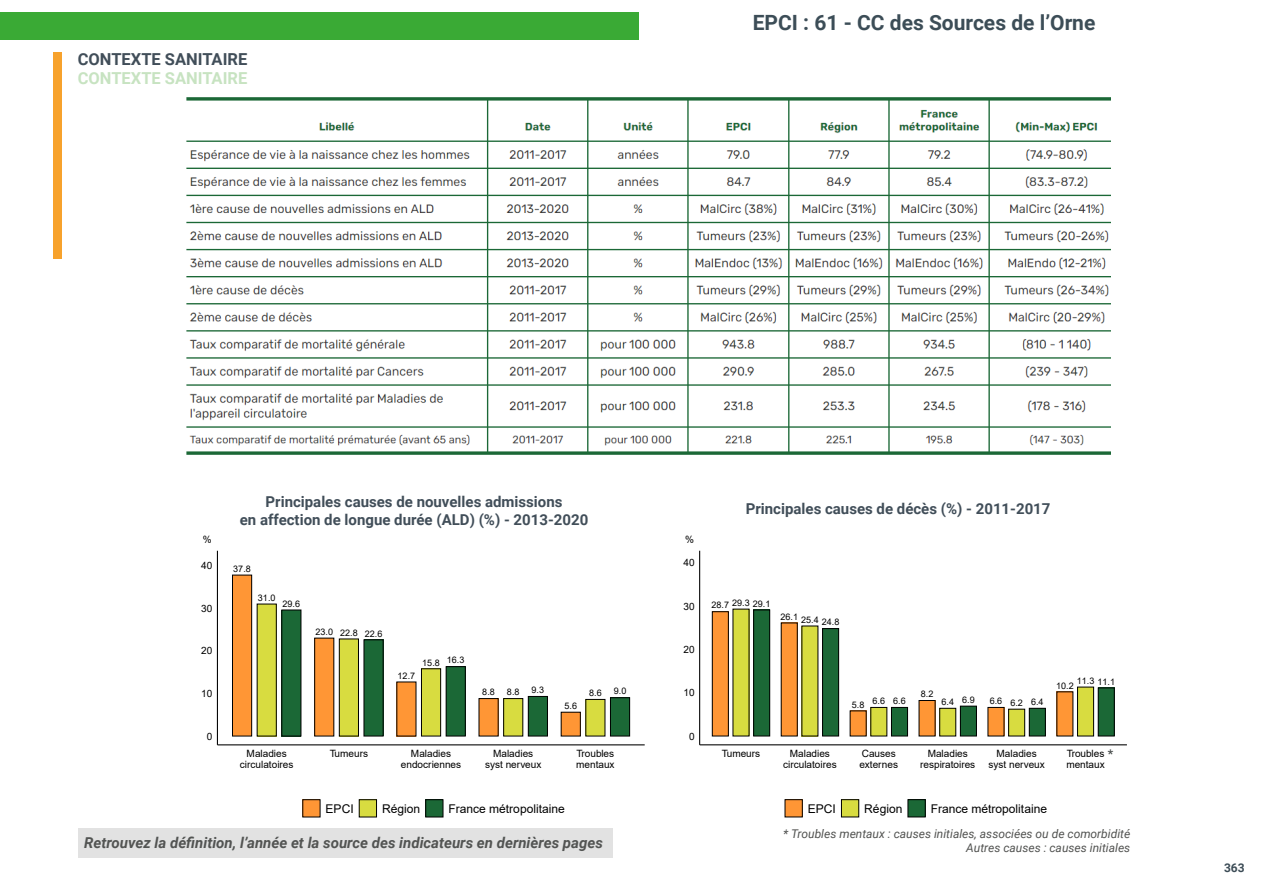
<style>
.page{position:relative;width:1263px;height:893px;background:#fff}
.page>*{position:absolute;margin:0;border:0;box-sizing:border-box;transform-origin:0 0}
.t1{font:700 21px "Roboto";color:#3c4d57}
.t2{font:700 16.5px "Roboto";color:#414e59}
.t3{font:700 16.5px "Roboto";color:#c7e3c1}
.t4{font:700 15px/18px "Roboto";color:#414e59;text-align:center}
.t5{font:italic 700 15px "Roboto";color:#515250}
.t6{font:italic 12px/14.4px "Roboto";color:#515250;text-align:right}
.t7{font:12px "Arial";color:#000}
.t8{font:700 12px "Roboto";color:#3c4c56}
.t9{font:700 12px "Roboto";color:#484d4c}
.t10{font:10.05px/10.8px "Arial";color:#000;text-align:center}
.t11{font:9px "Arial";color:#000}
</style>
<div class="page">
<div style="left:0;top:13px;width:639px;height:27px;background:#3aaa35"></div>
<div style="left:53px;top:53px;width:9px;height:206px;background:#f7a22c"></div>
<div style="left:78px;top:828px;width:534px;height:30px;background:#e2e2e2"></div>
<div style="left:232px;top:575px;width:20px;height:161px;background:#ff9635"></div>
<div style="left:232px;top:575px;width:20px;height:161px;border:1px solid #000"></div>
<div style="left:315px;top:638px;width:19px;height:98px;background:#ff9635"></div>
<div style="left:397px;top:682px;width:19px;height:54px;background:#ff9635"></div>
<div style="left:479px;top:699px;width:19px;height:37px;background:#ff9635"></div>
<div style="left:561px;top:712px;width:19px;height:24px;background:#ff9635"></div>
<div style="left:257px;top:604px;width:19px;height:132px;background:#d8dc40"></div>
<div style="left:339px;top:639px;width:19px;height:97px;background:#d8dc40"></div>
<div style="left:339px;top:639px;width:19px;height:97px;border:1px solid #000"></div>
<div style="left:421px;top:669px;width:20px;height:67px;background:#d8dc40"></div>
<div style="left:421px;top:669px;width:20px;height:67px;border:1px solid #000"></div>
<div style="left:504px;top:699px;width:19px;height:37px;background:#d8dc40"></div>
<div style="left:586px;top:699px;width:19px;height:37px;background:#d8dc40"></div>
<div style="left:282px;top:610px;width:19px;height:126px;background:#1b6836"></div>
<div style="left:282px;top:610px;width:19px;height:126px;border:1px solid #000"></div>
<div style="left:364px;top:640px;width:19px;height:96px;background:#1b6836"></div>
<div style="left:364px;top:640px;width:19px;height:96px;border:1px solid #000"></div>
<div style="left:446px;top:667px;width:19px;height:69px;background:#1b6836"></div>
<div style="left:446px;top:667px;width:19px;height:69px;border:1px solid #000"></div>
<div style="left:528px;top:696px;width:19px;height:40px;background:#1b6836"></div>
<div style="left:528px;top:696px;width:19px;height:40px;border:1px solid #000"></div>
<div style="left:610px;top:698px;width:20px;height:38px;background:#1b6836"></div>
<div style="left:610px;top:698px;width:20px;height:38px;border:1px solid #000"></div>
<hr style="left:217px;top:551px;width:1px;height:194px;background:#000">
<hr style="left:217px;top:744px;width:428px;height:1px;background:#000">
<div style="left:303px;top:800px;width:17px;height:17px;background:#ff9635"></div>
<div style="left:359px;top:800px;width:17px;height:17px;background:#d8dc40"></div>
<div style="left:426px;top:800px;width:17px;height:17px;background:#1b6836"></div>
<div style="left:426px;top:800px;width:17px;height:17px;border:1px solid #000"></div>
<div style="left:712px;top:612px;width:16px;height:124px;background:#ff9635"></div>
<div style="left:712px;top:612px;width:16px;height:124px;border:1px solid #000"></div>
<div style="left:781px;top:623px;width:16px;height:113px;background:#ff9635"></div>
<div style="left:1057px;top:692px;width:16px;height:44px;background:#ff9635"></div>
<div style="left:919px;top:700px;width:16px;height:36px;background:#ff9635"></div>
<div style="left:988px;top:707px;width:16px;height:29px;background:#ff9635"></div>
<div style="left:850px;top:711px;width:16px;height:25px;background:#ff9635"></div>
<div style="left:733px;top:609px;width:16px;height:127px;background:#d8dc40"></div>
<div style="left:802px;top:626px;width:16px;height:110px;background:#d8dc40"></div>
<div style="left:1077px;top:687px;width:16px;height:49px;background:#d8dc40"></div>
<div style="left:1077px;top:687px;width:16px;height:49px;border:1px solid #000"></div>
<div style="left:871px;top:707px;width:16px;height:29px;background:#d8dc40"></div>
<div style="left:940px;top:708px;width:16px;height:28px;background:#d8dc40"></div>
<div style="left:1009px;top:709px;width:16px;height:27px;background:#d8dc40"></div>
<div style="left:1008px;top:709px;width:17px;height:27px;border:1px solid #000"></div>
<div style="left:754px;top:610px;width:16px;height:126px;background:#1b6836"></div>
<div style="left:754px;top:610px;width:16px;height:126px;border:1px solid #000"></div>
<div style="left:960px;top:706px;width:16px;height:30px;background:#1b6836"></div>
<div style="left:960px;top:706px;width:16px;height:30px;border:1px solid #000"></div>
<div style="left:1098px;top:688px;width:16px;height:48px;background:#1b6836"></div>
<div style="left:1098px;top:688px;width:16px;height:48px;border:1px solid #000"></div>
<div style="left:1029px;top:708px;width:16px;height:28px;background:#1b6836"></div>
<div style="left:1029px;top:708px;width:16px;height:28px;border:1px solid #000"></div>
<div style="left:822px;top:629px;width:17px;height:107px;background:#1b6836"></div>
<div style="left:822px;top:629px;width:17px;height:107px;border:1px solid #000"></div>
<div style="left:891px;top:707px;width:16px;height:29px;background:#1b6836"></div>
<div style="left:891px;top:707px;width:16px;height:29px;border:1px solid #000"></div>
<hr style="left:699px;top:551px;width:1px;height:194px;background:#000">
<hr style="left:700px;top:744px;width:427px;height:1px;background:#000">
<div style="left:785px;top:800px;width:17px;height:17px;background:#ff9635"></div>
<div style="left:841px;top:800px;width:18px;height:17px;background:#d8dc40"></div>
<div style="left:841px;top:800px;width:18px;height:17px;border:1px solid #000"></div>
<div style="left:908px;top:800px;width:17px;height:17px;background:#1b6836"></div>
<div style="left:908px;top:800px;width:17px;height:17px;border:1px solid #000"></div>
<img style="left:186px;top:97px;width:924px;height:358px">
<p class="t2" style="left:78px;top:48px;width:171px">CONTEXTE SANITAIRE</p>
<p class="t3" style="left:78px;top:67px;width:171px">CONTEXTE SANITAIRE</p>
<p class="t1" style="left:753px;top:8px;width:344px">EPCI : 61 - CC des Sources de l’Orne</p>
<p class="t4" style="left:240px;top:492px;width:350px">Principales causes de nouvelles admissions<br>en affection de longue durée (ALD) (%) - 2013-2020</p>
<p class="t4" style="left:746px;top:499px;width:306px">Principales causes de décès (%) - 2011-2017</p>
<p class="t10" style="left:203px;top:534px;width:10px">%</p>
<p class="t10" style="left:685px;top:534px;width:10px">%</p>
<p class="t10" style="left:201px;top:560px;width:13px">40</p>
<p class="t11" style="left:233px;top:562px;width:19px">37.8</p>
<p class="t10" style="left:683px;top:557px;width:13px">40</p>
<p class="t10" style="left:201px;top:603px;width:13px">30</p>
<p class="t11" style="left:258px;top:591px;width:19px">31.0</p>
<p class="t11" style="left:283px;top:597px;width:19px">29.6</p>
<p class="t10" style="left:683px;top:601px;width:13px">30</p>
<p class="t11" style="left:732px;top:597px;width:40px">29.3 29.1</p>
<p class="t11" style="left:711px;top:599px;width:19px">28.7</p>
<p class="t11" style="left:780px;top:610px;width:19px">26.1</p>
<p class="t11" style="left:801px;top:613px;width:19px">25.4</p>
<p class="t11" style="left:822px;top:616px;width:19px">24.8</p>
<p class="t11" style="left:315px;top:625px;width:19px">23.0</p>
<p class="t11" style="left:340px;top:626px;width:19px">22.8</p>
<p class="t11" style="left:365px;top:627px;width:19px">22.6</p>
<p class="t10" style="left:201px;top:645px;width:13px">20</p>
<p class="t10" style="left:683px;top:644px;width:13px">20</p>
<p class="t11" style="left:422px;top:656px;width:19px">15.8</p>
<p class="t11" style="left:447px;top:654px;width:19px">16.3</p>
<p class="t10" style="left:201px;top:688px;width:13px">10</p>
<p class="t11" style="left:398px;top:669px;width:19px">12.7</p>
<p class="t11" style="left:482px;top:686px;width:14px">8.8</p>
<p class="t11" style="left:532px;top:684px;width:14px">9.3</p>
<p class="t11" style="left:614px;top:685px;width:14px">9.0</p>
<p class="t11" style="left:507px;top:686px;width:14px">8.8</p>
<p class="t11" style="left:589px;top:687px;width:14px">8.6</p>
<p class="t11" style="left:564px;top:700px;width:14px">5.6</p>
<p class="t10" style="left:683px;top:687px;width:13px">10</p>
<p class="t11" style="left:852px;top:698px;width:14px">5.8</p>
<p class="t11" style="left:921px;top:688px;width:14px">8.2</p>
<p class="t11" style="left:962px;top:693px;width:14px">6.9</p>
<p class="t11" style="left:1031px;top:696px;width:14px">6.4</p>
<p class="t11" style="left:872px;top:695px;width:14px">6.6</p>
<p class="t11" style="left:941px;top:696px;width:14px">6.4</p>
<p class="t11" style="left:1010px;top:697px;width:14px">6.2</p>
<p class="t11" style="left:893px;top:695px;width:14px">6.6</p>
<p class="t11" style="left:990px;top:695px;width:14px">6.6</p>
<p class="t11" style="left:1077px;top:675px;width:40px">11.3 11.1</p>
<p class="t11" style="left:1056px;top:679px;width:19px">10.2</p>
<p class="t10" style="left:207px;top:731px;width:7px">0</p>
<p class="t10" style="left:689px;top:731px;width:7px">0</p>
<p class="t10" style="left:240px;top:748px;width:55px">Maladies circulatoires</p>
<p class="t10" style="left:330px;top:748px;width:40px">Tumeurs</p>
<p class="t10" style="left:401px;top:748px;width:62px">Maladies endocriennes</p>
<p class="t10" style="left:485px;top:748px;width:58px">Maladies syst nerveux</p>
<p class="t10" style="left:576px;top:748px;width:40px;text-align:left">Troubles mentaux</p>
<p class="t7" style="left:326px;top:800px;width:30px">EPCI</p>
<p class="t7" style="left:382px;top:800px;width:40px">Région</p>
<p class="t7" style="left:448px;top:800px;width:118px">France métropolitaine</p>
<p class="t9" style="left:1108px;top:745px;width:7px">*</p>
<p class="t10" style="left:722px;top:748px;width:40px">Tumeurs</p>
<p class="t10" style="left:783px;top:748px;width:55px">Maladies circulatoires</p>
<p class="t10" style="left:860px;top:748px;width:40px;text-align:left">Causes externes</p>
<p class="t10" style="left:920px;top:748px;width:57px">Maladies respiratoires</p>
<p class="t10" style="left:988px;top:748px;width:58px">Maladies syst nerveux</p>
<p class="t10" style="left:1066px;top:748px;width:40px;text-align:left">Troubles mentaux</p>
<p class="t7" style="left:808px;top:800px;width:30px">EPCI</p>
<p class="t7" style="left:864px;top:800px;width:40px">Région</p>
<p class="t7" style="left:931px;top:800px;width:118px">France métropolitaine</p>
<p class="t5" style="left:84px;top:832px;width:520px">Retrouvez la définition, l’année et la source des indicateurs en dernières pages</p>
<p class="t6" style="left:783px;top:826px;width:349px">* Troubles mentaux : causes initiales, associées ou de comorbidité<br>Autres causes : causes initiales</p>
<p class="t8" style="left:1224px;top:859px;width:22px">363</p>
</div>
